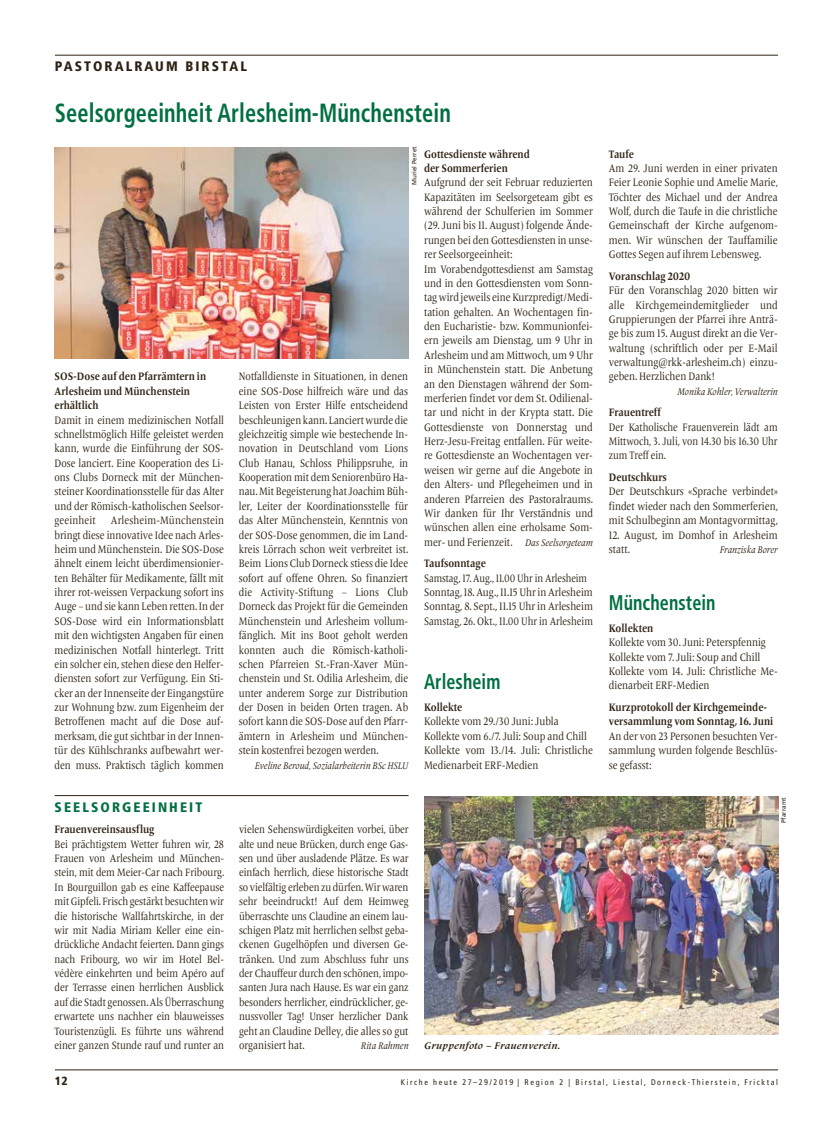
<style>
.page{position:relative;width:833px;height:1134px;background:#fff}
.page>*{position:absolute;margin:0;border:0;box-sizing:border-box;transform-origin:0 0}
.t1{font:700 condensed 26.25px "Frutiger";letter-spacing:.005em;color:#006f41;scale:.85 1}
.t2{font:700 condensed 21.25px "Frutiger";letter-spacing:.005em;color:#006f41;scale:.85 1}
.t3{font:900 condensed 13.75px "Frutiger";letter-spacing:.15em;color:#2e2113}
.t4{font:900 condensed 13.75px "Frutiger";letter-spacing:.15em;color:#006f41}
.t5{font:900 condensed 11.88px "Frutiger";color:#2e2113}
.t6{font:11.25px/14.4px "Frutiger Serif LT Pro";color:#2e2113;scale:.85 1}
.t7{font:11.25px/14.4px "Frutiger Serif LT Pro";color:#2e2113;text-align:justify;scale:.84 1}
.t8{font:700 11.25px/14.4px "Frutiger Serif LT Pro";color:#2e2113;scale:.85 1}
.t9{font:11.25px/14.4px "Frutiger Serif LT Pro";color:#2e2113;text-align:justify;scale:.82 1}
.t10{font:11.12px/14.4px "Frutiger Serif LT Pro";letter-spacing:-.01em;color:#2e2113;text-align:justify;scale:.84 1}
.t11{font:11.12px "Frutiger Serif LT Pro";letter-spacing:-.01em;color:#2e2113;scale:.82 1}
.t12{font:italic 10px "Frutiger Serif LT Pro";color:#2e2113;scale:.85 1}
.t13{font:italic 700 10px "Frutiger Serif LT Pro";letter-spacing:.025em;color:#2e2113}
.t14{font:condensed 8.12px "Frutiger";letter-spacing:.2em;color:#2e2113}
.t15{font:6.25px "Frutiger";color:#2e2113}
.s1{font-style:italic;font-size:10px}
.s2{font-size:11.12px}
</style>
<div class="page">
<hr style="left:55px;top:1070px;width:723px;height:1px;background:#2e2113">
<hr style="left:55px;top:55px;width:723px;height:1px;background:#2e2113">
<hr style="left:55px;top:795px;width:353px;height:1px;background:#2e2113">
<img style="left:55px;top:147px;width:353px;height:212px">
<img style="left:424px;top:796px;width:354px;height:238px">
<p class="t3" style="left:55px;top:58px;width:194px">PASTORALRAUM BIRSTAL</p>
<h1 class="t1" style="left:55px;top:97px;width:467px">Seelsorgeeinheit Arlesheim-Münchenstein</h1>
<p class="t15" style="left:410px;top:185px;width:40px;rotate:-90deg">Muriel Perret</p>
<p class="t8" style="left:424px;top:147px;width:126px">Gottesdienste während der Sommerferien</p>
<p class="t6" style="left:424px;top:175px;width:200px">Aufgrund der seit Februar reduzierten Kapazitäten im Seelsorgeteam gibt es während der Schulferien im Sommer (29. Juni bis 11. August) folgende Ände&shy;rungen bei den Gottesdiensten in unse&shy;rer Seelsorgeeinheit:<br>Im Vorabendgottesdienst am Samstag und in den Gottesdiensten vom Sonn&shy;tag wird jeweils eine Kurzpredigt/Medi&shy;tation gehalten. An Wochentagen fin&shy;den Eucharistie- bzw. Kommunionfei&shy;ern jeweils am Dienstag, um 9 Uhr in Arlesheim und am Mittwoch, um 9 Uhr in Münchenstein statt. Die Anbetung an den Dienstagen während der Som&shy;merferien findet vor dem St. Odilienal&shy;tar und nicht in der Krypta statt. Die Gottesdienste von Donnerstag und Herz-Jesu-Freitag entfallen. Für weite&shy;re Gottesdienste an Wochentagen ver&shy;weisen wir gerne auf die Angebote in den Alters- und Pflegeheimen und in anderen Pfarreien des Pastoralraums.<br>Wir danken für Ihr Verständnis und wünschen allen eine erholsame Som&shy;mer- und Ferienzeit. <span class="s1">Das Seelsorgeteam</span></p>
<p class="t8" style="left:424px;top:556px;width:74px">Taufsonntage</p>
<p class="t11" style="left:424px;top:571px;width:200px">Samstag, 17. Aug., 11.00 Uhr in Arlesheim</p>
<p class="t6" style="left:424px;top:585px;width:200px;text-align:justify">Sonntag, 18. Aug., 11.15 Uhr in Arlesheim Sonntag, 8. Sept., 11.15 Uhr in Arlesheim Samstag, 26. Okt., 11.00 Uhr in Arlesheim</p>
<p class="t8" style="left:55px;top:369px;width:180px">SOS-Dose auf den Pfarrämtern in<br>Arlesheim und Münchenstein erhältlich</p>
<p class="t7" style="left:55px;top:413px;width:203px">Damit in einem medizinischen Notfall schnellstmöglich Hilfe geleistet werden kann, wurde die Einführung der SOS-Dose lanciert. Eine Kooperation des Li&shy;ons Clubs Dorneck mit der München&shy;steiner Koordinationsstelle für das Alter und der Römisch-katholischen Seelsor&shy;geeinheit</p>
<p class="t7" style="left:239px;top:370px;width:203px">Notfalldienste in Situationen, in denen eine SOS-Dose hilfreich wäre und das Leisten von Erster Hilfe entscheidend beschleunigen kann. Lanciert wurde die gleichzeitig simple wie bestechende In&shy;novation in Deutschland vom Lions Club Hanau, Schloss Philippsruhe, in Kooperation mit dem Seniorenbüro Ha&shy;nau. Mit Begeisterung hat Joachim Büh&shy;ler, Leiter der Koordinationsstelle für das Alter Münchenstein, Kenntnis von der SOS-Dose genommen, die im Land&shy;kreis Lörrach schon weit verbreitet ist.<br>Beim Lions Club Dorneck stiess die Idee sofort auf offene Ohren. So finanziert die Activity-Stiftung – Lions Club Dorneck das Projekt für die Gemeinden Münchenstein und Arlesheim vollum&shy;fänglich. Mit ins Boot geholt werden konnten auch die Römisch-katholi&shy;schen Pfarreien St.-Fran-Xaver Mün&shy;chenstein und St. Odilia Arlesheim, die unter anderem Sorge zur Distribution der Dosen in beiden Orten tragen. Ab sofort kann die SOS-Dose auf den Pfarr&shy;ämtern in Arlesheim und München&shy;stein kostenfrei bezogen werden.</p>
<p class="t12" style="left:255px;top:759px;width:182px">Eveline Beroud, Sozialarbeiterin BSc HSLU</p>
<p class="t7" style="left:55px;top:513px;width:203px;text-indent:56px">Arlesheim-Münchenstein bringt diese innovative Idee nach Arles&shy;heim und Münchenstein. Die SOS-Dose ähnelt einem leicht überdimensionier&shy;ten Behälter für Medikamente, fällt mit ihrer rot-weissen Verpackung sofort ins Auge – und sie kann Leben retten. In der SOS-Dose wird ein Informationsblatt mit den wichtigsten Angaben für einen medizinischen Notfall hinterlegt. Tritt ein solcher ein, stehen diese den Helfer&shy;diensten sofort zur Verfügung. Ein Sti&shy;cker an der Innenseite der Eingangstüre zur Wohnung bzw. zum Eigenheim der Betroffenen macht auf die Dose auf&shy;merksam, die gut sichtbar in der Innen&shy;tür des Kühlschranks aufbewahrt wer&shy;den muss. Praktisch täglich kommen</p>
<h2 class="t2" style="left:424px;top:669px;width:91px">Arlesheim</h2>
<p class="t8" style="left:424px;top:700px;width:47px">Kollekte</p>
<p class="t6" style="left:424px;top:715px;width:200px">Kollekte vom 29./30 Juni: Jubla Kollekte vom 6./7. Juli: Soup and Chill Kollekte vom 13./14. Juli: Christliche Medienarbeit ERF-Medien</p>
<p class="t4" style="left:55px;top:799px;width:149px">SEELSORGEEINHEIT</p>
<p class="t8" style="left:55px;top:822px;width:119px">Frauenvereinsausflug</p>
<p class="t10" style="left:55px;top:837px;width:204px">Bei prächtigstem Wetter fuhren wir, 28<br>Frauen von Arlesheim und München&shy;stein, mit dem Meier-Car nach Fribourg.<br>In Bourguillon gab es eine Kaffeepause mit Gipfeli. Frisch gestärkt besuchten wir die historische Wallfahrtskirche, in der wir mit Nadia Miriam Keller eine ein&shy;drückliche Andacht feierten. Dann gings nach Fribourg, wo wir im Hotel Bel&shy;védère einkehrten und beim Apéro auf der Terrasse einen herrlichen Ausblick auf die Stadt genossen. Als Überraschung erwartete uns nachher ein blauweisses Touristenzügli. Es führte uns während einer ganzen Stunde rauf und runter an</p>
<p class="t10" style="left:239px;top:822px;width:203px">vielen Sehenswürdigkeiten vorbei, über alte und neue Brücken, durch enge Gas&shy;sen und über ausladende Plätze. Es war einfach herrlich, diese historische Stadt so vielfältig erleben zu dürfen. Wir waren sehr beeindruckt! Auf dem Heimweg überraschte uns Claudine an einem lau&shy;schigen Platz mit herrlichen selbst geba&shy;ckenen Gugelhöpfen und diversen Ge&shy;tränken. Und zum Abschluss fuhr uns der Chauffeur durch den schönen, impo&shy;santen Jura nach Hause. Es war ein ganz besonders herrlicher, eindrücklicher, ge&shy;nussvoller Tag! Unser herzlicher Dank</p>
<p class="t6" style="left:239px;top:1024px;width:201px"><span class="s2">geht an</span> Claudine Delley, die alles so gut organisiert hat.</p>
<p class="t12" style="left:361px;top:1039px;width:57px">Rita Rahmen</p>
<p class="t13" style="left:424px;top:1039px;width:138px">Gruppenfoto – Frauenverein.</p>
<p class="t8" style="left:609px;top:147px;width:31px">Taufe</p>
<p class="t6" style="left:609px;top:161px;width:200px;text-align:justify">Am 29. Juni werden in einer privaten Feier Leonie Sophie und Amelie Marie, Töchter des Michael und der Andrea Wolf, durch die Taufe in die christliche Gemeinschaft der Kirche aufgenom&shy;men. Wir wünschen der Tauffamilie Gottes Segen auf ihrem Lebensweg.</p>
<p class="t8" style="left:609px;top:269px;width:98px">Voranschlag 2020</p>
<p class="t6" style="left:609px;top:283px;width:200px;text-align:justify">Für den Voranschlag 2020 bitten wir alle Kirchgemeindemitglieder und Gruppierungen der Pfarrei ihre Anträ&shy;ge bis zum 15. August direkt an die Ver&shy;waltung (schriftlich oder per E-Mail verwaltung@rkk-arlesheim.ch) einzu&shy;geben. Herzlichen Dank!</p>
<p class="t12" style="left:677px;top:385px;width:119px">Monika Kohler, Verwalterin</p>
<p class="t8" style="left:609px;top:405px;width:62px">Frauentreff</p>
<p class="t9" style="left:609px;top:420px;width:207px">Der Katholische Frauenverein lädt am Mittwoch, 3. Juli, von 14.30 bis 16.30 Uhr zum Treff ein.</p>
<p class="t8" style="left:609px;top:470px;width:70px">Deutschkurs</p>
<p class="t6" style="left:609px;top:485px;width:201px;text-align:justify">Der Deutschkurs «Sprache verbindet» findet wieder nach den Sommerferien, mit Schulbeginn am Montagvormittag,</p>
<p class="t6" style="left:609px;top:528px;width:200px">12. August, im Domhof in Arlesheim statt.</p>
<p class="t12" style="left:720px;top:543px;width:70px">Franziska Borer</p>
<h2 class="t2" style="left:609px;top:590px;width:127px">Münchenstein</h2>
<p class="t8" style="left:609px;top:621px;width:54px">Kollekten</p>
<p class="t6" style="left:609px;top:635px;width:200px">Kollekte vom 30. Juni: Peterspfennig Kollekte vom 7. Juli: Soup and Chill Kollekte vom 14. Juli: Christliche Me&shy;dienarbeit ERF-Medien</p>
<p class="t8" style="left:609px;top:700px;width:195px">Kurzprotokoll der Kirchgemeinde&shy;versammlung vom Sonntag, 16. Juni</p>
<p class="t6" style="left:609px;top:729px;width:200px;text-align:justify">An der von 23 Personen besuchten Ver&shy;sammlung wurden folgende Beschlüs&shy;se gefasst:</p>
<p class="t15" style="left:780px;top:823px;width:27px;rotate:-90deg">Pfarramt</p>
<p class="t5" style="left:55px;top:1074px;width:14px">12</p>
<p class="t14" style="left:401px;top:1077px;width:379px">Kirche heute 27–29/2019 | Region 2 | Birstal, Liestal, Dorneck-Thierstein, Fricktal</p>
</div>
